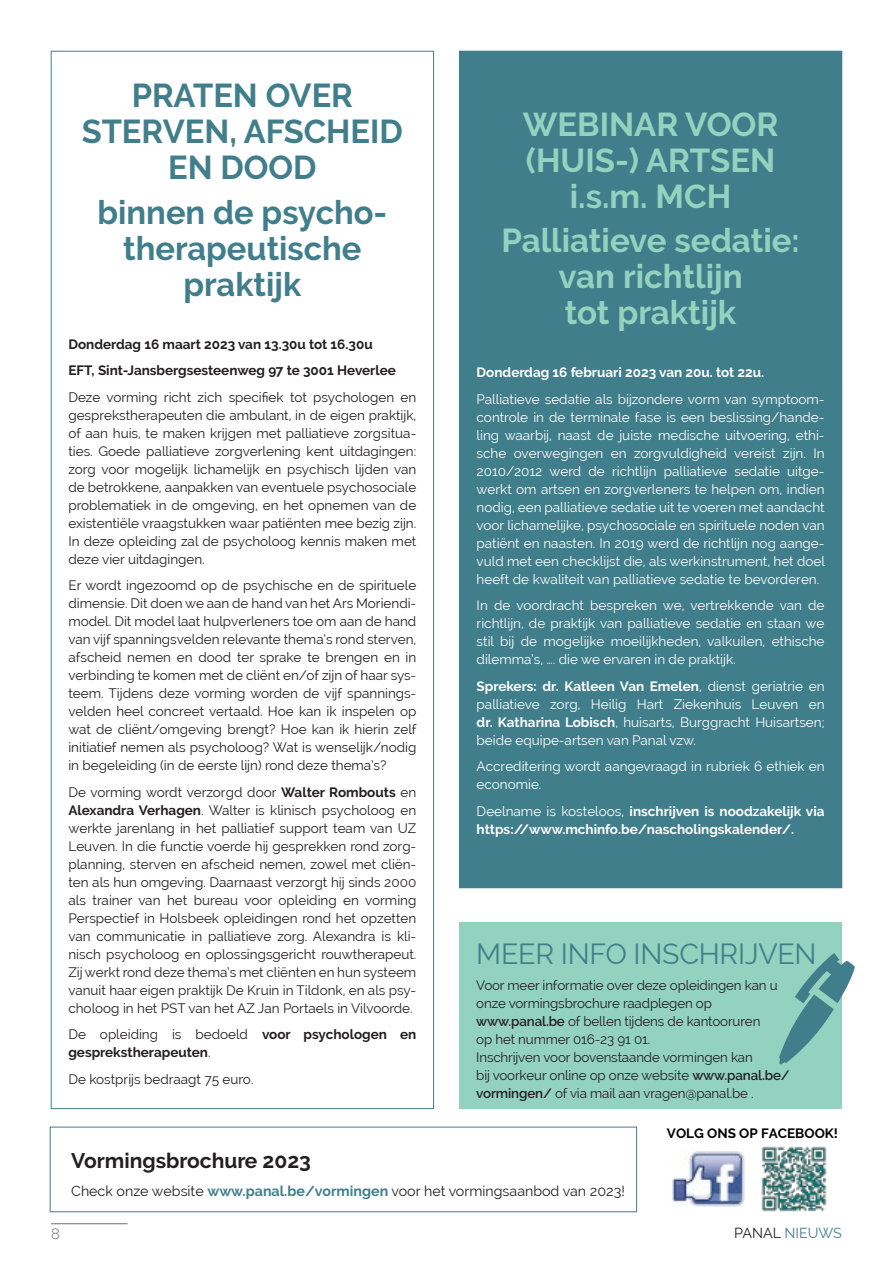
<style>
.page{position:relative;width:893px;height:1263px;background:#fff}
.page>*{position:absolute;margin:0;border:0;box-sizing:border-box;transform-origin:0 0}
.t1{font:700 33px/36px "Raleway";color:#93d2bf;text-align:center}
.t2{font:700 33px/36px "Raleway";color:#417e8b;text-align:center}
.t3{font:28.5px "Raleway";letter-spacing:-.01em;color:#417e8b}
.t4{font:700 21px "Raleway";color:#231f20}
.t5{font:300 15px "Raleway";color:#6c6d70}
.t6{font:14.25px "Raleway";color:#231f20}
.t7{font:14.25px "Raleway";color:#417e8b}
.t8{font:13.5px/18px "Raleway";letter-spacing:-.01em;color:#231f20;text-align:justify}
.t9{font:13.5px/18px "Raleway";color:#fff;text-align:justify}
.t10{font:700 13.5px/26.5px "Raleway";color:#231f20}
.t11{font:700 13.5px/18px "Raleway";color:#fff}
.t12{font:700 13.5px "Raleway";color:#000}
.s1{font-weight:700}
.s2{font-weight:400}
.s3{font-weight:600}
.s4{font-weight:700;color:#417e8b}
.s5{color:#231f20}
</style>
<div class="page">
<hr style="left:51px;top:1223px;width:77px;height:1px;background:#6c6d70">
<div style="left:459px;top:922px;width:383px;height:187px;background:#93d2bf"></div>
<svg style="left:779px;top:953px;width:76px;height:111px"></svg>
<div style="left:50px;top:1127px;width:587px;height:85px;border:1px solid #417e8b"></div>
<img style="left:761px;top:1146px;width:66px;height:66px">
<img style="left:672px;top:1151px;width:72px;height:55px">
<div style="left:459px;top:51px;width:383px;height:837px;background:#417e8b"></div>
<h1 class="t2" style="left:82px;top:78px;width:322px">PRATEN OVER<br>STERVEN, AFSCHEID<br>EN DOOD</h1>
<h1 class="t2" style="left:98px;top:194px;width:291px">binnen de psycho&shy;therapeutische praktijk</h1>
<p class="t10" style="left:68px;top:331px;width:329px">Donderdag 16 maart 2023 van 13.30u tot 16.30u<br>EFT, Sint-Jansbergsesteenweg 97 te 3001 Heverlee</p>
<p class="t8" style="left:68px;top:388px;width:349px">Deze vorming richt zich specifiek tot psychologen en gesprekstherapeuten die ambulant, in de eigen praktijk, of aan huis, te maken krijgen met palliatieve zorgsitua&shy;ties. Goede palliatieve zorgverlening kent uitdagingen: zorg voor mogelijk lichamelijk en psychisch lijden van de betrokkene, aanpakken van eventuele psychosociale problematiek in de omgeving, en het opnemen van de existentiële vraagstukken waar patiënten mee bezig zijn.<br>In deze opleiding zal de psycholoog kennis maken met deze vier uitdagingen.</p>
<p class="t8" style="left:68px;top:576px;width:350px">Er wordt ingezoomd op de psychische en de spirituele dimensie. Dit doen we aan de hand van het Ars Moriendi&shy;model. Dit model laat hulpverleners toe om aan de hand van vijf spanningsvelden relevante thema’s rond sterven, afscheid nemen en dood ter sprake te brengen en in verbinding te komen met de cliënt en/of zijn of haar sys&shy;teem. Tijdens deze vorming worden de vijf spannings&shy;velden heel concreet vertaald. Hoe kan ik inspelen op wat de cliënt/omgeving brengt? Hoe kan ik hierin zelf initiatief nemen als psycholoog? Wat is wenselijk/nodig in begeleiding (in de eerste lijn) rond deze thema’s?</p>
<p class="t8" style="left:68px;top:783px;width:349px">De vorming wordt verzorgd door <span class="s1">Walter Rombouts</span> en <span class="s1">Alexandra Verhagen</span>. Walter is klinisch psycholoog en werkte jarenlang in het palliatief support team van UZ Leuven. In die functie voerde hij gesprekken rond zorg&shy;planning, sterven en afscheid nemen, zowel met cliën&shy;ten als hun omgeving. Daarnaast verzorgt hij sinds 2000 als trainer van het bureau voor opleiding en vorming Perspectief in Holsbeek opleidingen rond het opzetten van communicatie in palliatieve zorg. Alexandra is kli&shy;nisch psycholoog en oplossingsgericht rouwtherapeut.<br>Zij werkt rond deze thema’s met cliënten en hun systeem vanuit haar eigen praktijk De Kruin in Tildonk, en als psy&shy;choloog in het PST van het AZ Jan Portaels in Vilvoorde.</p>
<p class="t10" style="left:68px;top:1025px;width:349px;line-height:18px"><span class="s2">De opleiding is bedoeld</span> voor psychologen en gesprekstherapeuten<span class="s2">.</span></p>
<p class="t8" style="left:68px;top:1070px;width:187px">De kostprijs bedraagt 75 euro.</p>
<h1 class="t1" style="left:523px;top:106px;width:257px">WEBINAR VOOR (HUIS-) ARTSEN i.s.m. MCH</h1>
<h1 class="t1" style="left:501px;top:223px;width:300px">Palliatieve sedatie: van richtlijn<br>tot praktijk</h1>
<p class="t11" style="left:477px;top:364px;width:289px">Donderdag 16 februari 2023 van 20u. tot 22u.</p>
<p class="t9" style="left:477px;top:390px;width:350px">Palliatieve sedatie als bijzondere vorm van symptoom&shy;controle in de terminale fase is een beslissing/hande&shy;ling waarbij, naast de juiste medische uitvoering, ethi&shy;sche overwegingen en zorgvuldigheid vereist zijn. In 2010/2012 werd de richtlijn palliatieve sedatie uitge&shy;werkt om artsen en zorgverleners te helpen om, indien nodig, een palliatieve sedatie uit te voeren met aandacht voor lichamelijke, psychosociale en spirituele noden van patiënt en naasten. In 2019 werd de richtlijn nog aange&shy;vuld met een checklijst die, als werkinstrument, het doel heeft de kwaliteit van palliatieve sedatie te bevorderen.</p>
<p class="t9" style="left:477px;top:597px;width:349px">In de voordracht bespreken we, vertrekkende van de richtlijn, de praktijk van palliatieve sedatie en staan we stil bij de mogelijke moeilijkheden, valkuilen, ethische dilemma’s, …. die we ervaren in de praktijk.</p>
<p class="t9" style="left:477px;top:677px;width:349px"><span class="s1">Sprekers: dr. Katleen Van Emelen</span>, dienst geriatrie en palliatieve zorg, Heilig Hart Ziekenhuis Leuven en <span class="s1">dr. Katharina Lobisch</span>, huisarts, Burggracht Huisartsen; beide equipe-artsen van Panal vzw.</p>
<p class="t9" style="left:477px;top:758px;width:349px">Accreditering wordt aangevraagd in rubriek 6 ethiek en economie.</p>
<p class="t11" style="left:477px;top:802px;width:349px"><span class="s2">Deelname is kosteloos,</span> inschrijven is noodzakelijk via https://www.mchinfo.be/nascholingskalender/.</p>
<h2 class="t3" style="left:476px;top:937px;width:342px">MEER INFO INSCHRIJVEN</h2>
<p class="t8" style="left:476px;top:976px;width:315px;text-align:left">Voor meer informatie over deze opleidingen kan u onze vormingsbrochure raadplegen op <span class="s3">www.panal.be</span> of bellen tijdens de kantooruren<br>op het nummer 016-23 91 01.<br>Inschrijven voor bovenstaande vormingen kan<br>bij voorkeur online op onze website <span class="s3">www.panal.be/ vormingen/</span> of via mail aan vragen@panal.be .</p>
<p class="t12" style="left:667px;top:1126px;width:173px">VOLG ONS OP FACEBOOK!</p>
<h3 class="t4" style="left:71px;top:1148px;width:241px">Vormingsbrochure 2023</h3>
<p class="t6" style="left:71px;top:1183px;width:555px">Check onze website <span class="s4">www.panal.be/vormingen</span> voor het vormingsaanbod van 2023!</p>
<p class="t5" style="left:51px;top:1225px;width:10px">8</p>
<p class="t7" style="left:734px;top:1225px;width:109px"><span class="s5">PANAL</span> NIEUWS</p>
</div>
